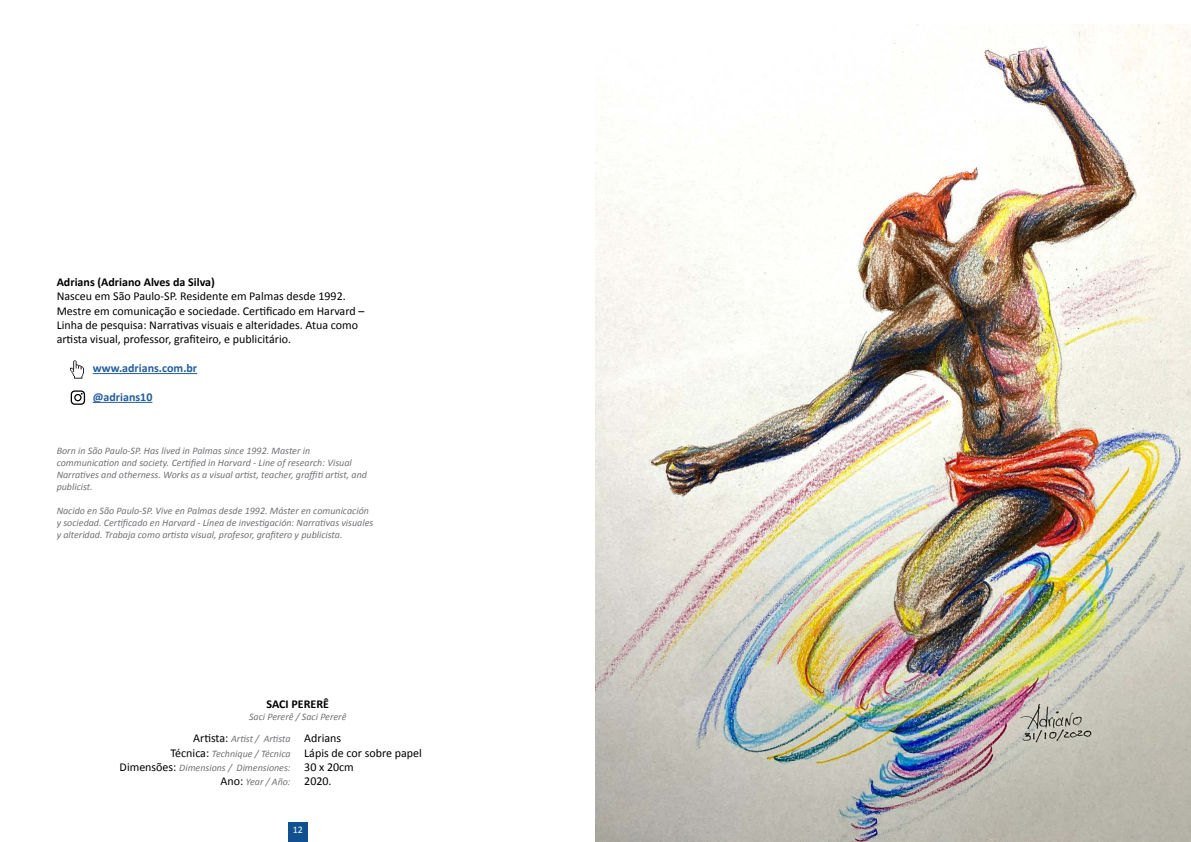
<style>
.page{position:relative;width:1191px;height:842px;background:#fff}
.page>*{position:absolute;margin:0;border:0;box-sizing:border-box;transform-origin:0 0}
.t1{font:12px/14.4px "Calibri";color:#000}
.t2{font:700 12px "Calibri";color:#000}
.t3{font:700 12px "Calibri";color:#235d9c}
.t4{font:italic 10px/12px "Calibri";color:#727277}
.t5{font:10px "Calibri";color:#fff}
.s1{font-style:normal;font-size:12px;color:#000}
</style>
<div class="page">
<hr style="left:93px;top:373px;width:104px;height:1px;background:#235d9c">
<hr style="left:93px;top:402px;width:59px;height:1px;background:#235d9c">
<svg style="left:70px;top:360px;width:14px;height:19px"></svg>
<svg style="left:71px;top:390px;width:14px;height:15px"></svg>
<img style="left:595px;top:25px;width:596px;height:817px">
<div style="left:288px;top:823px;width:19px;height:19px;background:#115190"></div>
<p class="t2" style="left:57px;top:274px;width:160px">Adrians (Adriano Alves da Silva)</p>
<p class="t1" style="left:57px;top:289px;width:309px">Nasceu em São Paulo-SP. Residente em Palmas desde 1992.<br>Mestre em comunicação e sociedade. Certificado em Harvard – Linha de pesquisa: Narrativas visuais e alteridades. Atua como artista visual, professor, grafiteiro, e publicitário.</p>
<p class="t3" style="left:93px;top:361px;width:106px">www.adrians.com.br</p>
<p class="t3" style="left:93px;top:389px;width:61px">@adrians10</p>
<p class="t4" style="left:57px;top:445px;width:312px">Born in São Paulo-SP. Has lived in Palmas since 1992. Master in communication and society. Certified in Harvard - Line of research: Visual Narratives and otherness. Works as a visual artist, teacher, graffiti artist, and publicist.</p>
<p class="t4" style="left:57px;top:505px;width:318px">Nacido en São Paulo-SP. Vive en Palmas desde 1992. Máster en comunicación y sociedad. Certificado en Harvard - Línea de investigación: Narrativas visuales y alteridad. Trabaja como artista visual, profesor, grafitero y publicista.</p>
<p class="t2" style="left:266px;top:696px;width:64px">SACI PERERÊ</p>
<p class="t4" style="left:249px;top:710px;width:99px">Saci Pererê / Saci Pererê</p>
<p class="t4" style="left:120px;top:731px;width:172px;line-height:14.4px;text-align:right"><span class="s1">Artista:</span> Artist / Artista<br><span class="s1">Técnica:</span> Technique / Técnica<br><span class="s1">Dimensões:</span> Dimensions / Dimensiones:<br><span class="s1">Ano:</span> Year / Año:</p>
<p class="t1" style="left:304px;top:731px;width:119px">Adrians<br>Lápis de cor sobre papel<br>30 x 20cm<br>2020.</p>
<p class="t5" style="left:293px;top:824px;width:12px">12</p>
</div>
